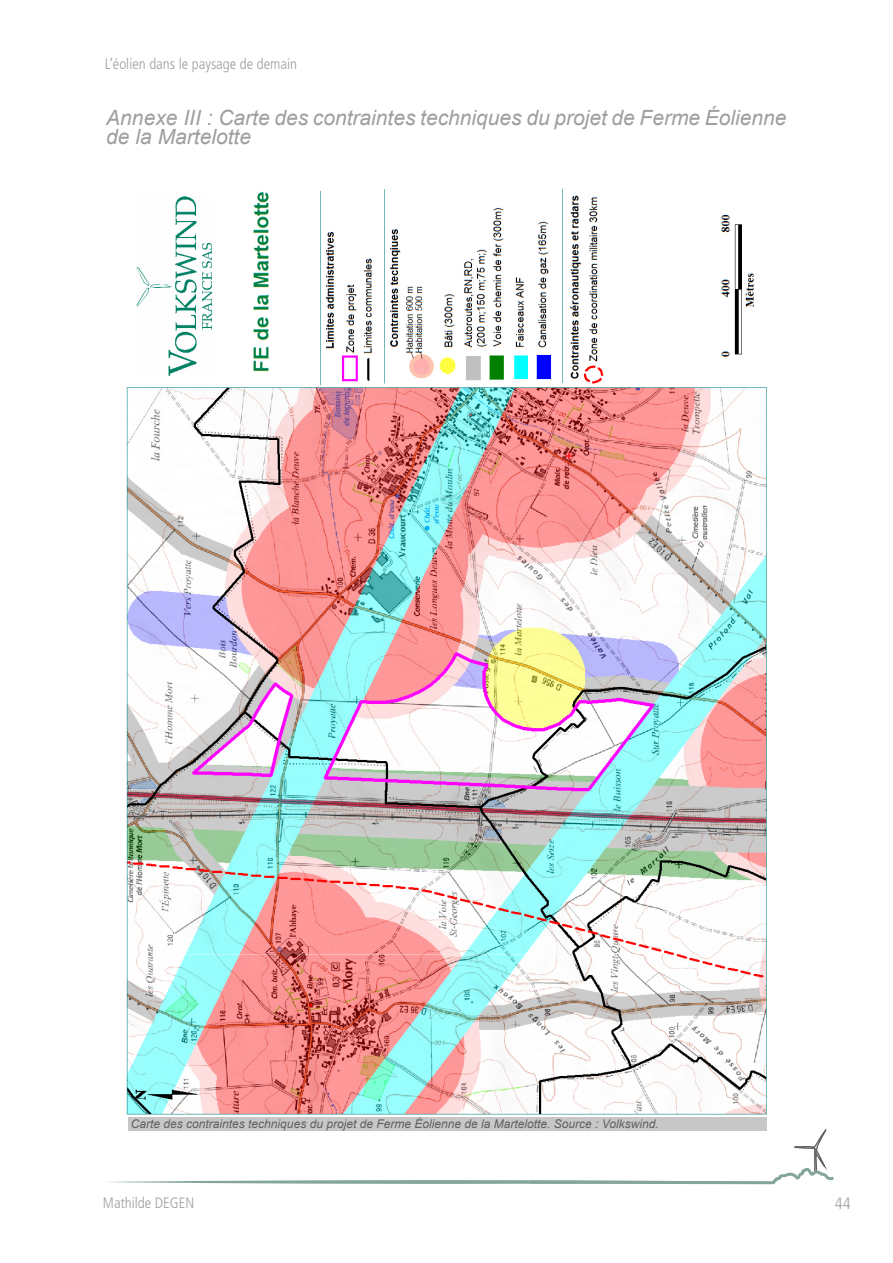
<style>
.page{position:relative;width:893px;height:1263px;background:#fff}
.page>*{position:absolute;margin:0;border:0;box-sizing:border-box;transform-origin:0 0}
.t1{font:italic 21px/19.8px "Arial";color:#9e9e9e}
.t2{font:300 condensed 16.5px "Frutiger LT Std";color:#9e9e9e}
.t3{font:300 condensed 15px "Frutiger LT Std";color:#9e9e9e}
._1__Normal{font:italic 12px "Arial";color:#606060}
</style>
<div class="page">
<svg style="left:109px;top:1129px;width:725px;height:57px"></svg>
<img style="left:109px;top:188px;width:678px;height:943px">
<div style="left:128px;top:1117px;width:638px;height:14px;background:#c7c7c7"></div>
<p class="t3" style="left:105px;top:56px;width:194px">L’éolien dans le paysage de demain</p>
<p class="t1" style="left:106px;top:108px;width:682px">Annexe III : Carte des contraintes techniques du projet de Ferme Éolienne de la Martelotte</p>
<p class="_1__Normal" style="left:131px;top:1116px;width:529px">Carte des contraintes techniques du projet de Ferme Éolienne de la Martelotte. Source : Volkswind.</p>
<p class="t3" style="left:103px;top:1194px;width:93px">Mathilde DEGEN</p>
<h2 class="t2" style="left:835px;top:1194px;width:17px">44</h2>
</div>
